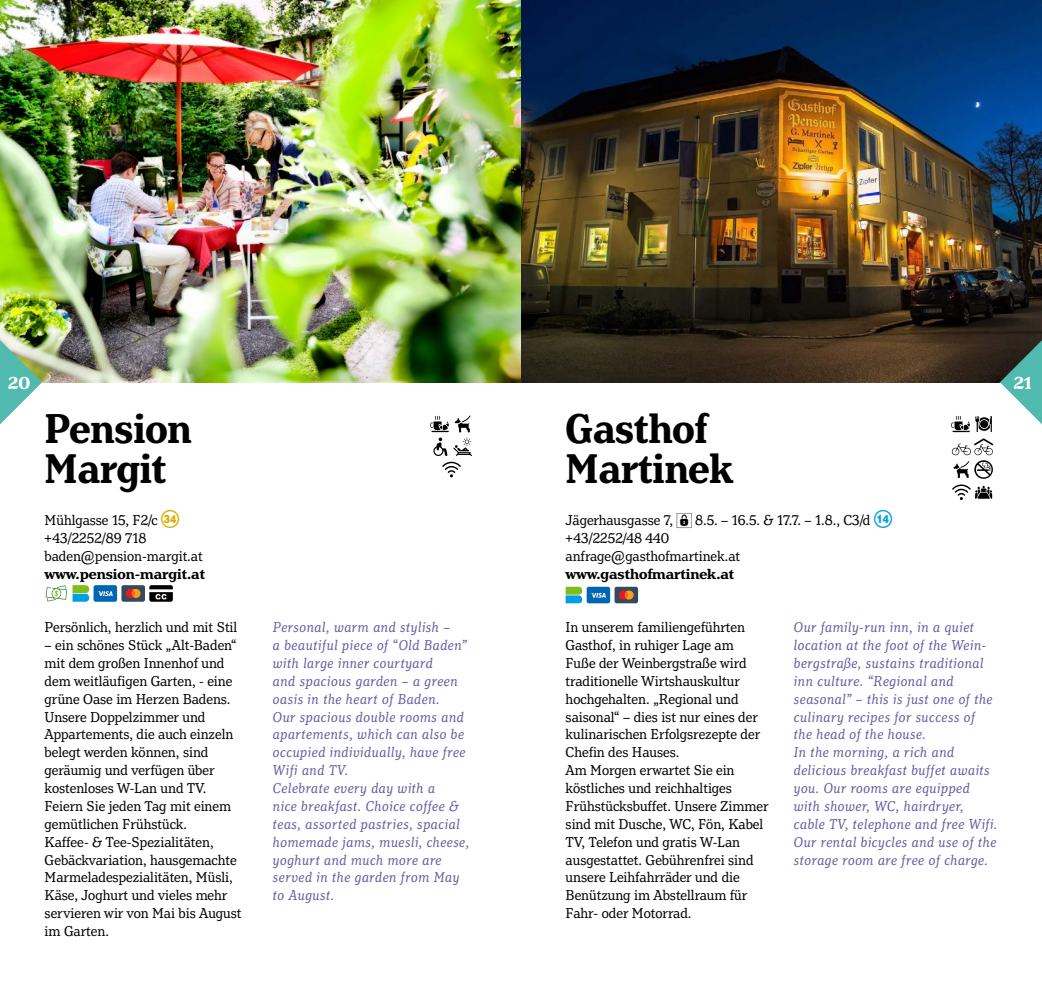
<style>
.page{position:relative;width:1042px;height:993px;background:#fff}
.page>*{position:absolute;margin:0;border:0;box-sizing:border-box;transform-origin:0 0}
.t1{font:700 condensed 43.75px/40.2px "Henriette";color:#000}
.t2{font:700 18.2px "Henriette";color:#fff}
.t3{font:condensed 15.05px/17.8px "Henriette";color:#000}
.t4{font:italic condensed 15.05px/17.8px "Henriette";letter-spacing:.04em;color:#6859a2}
.t5{font:700 15.05px "Henriette";color:#000}
.s1{font-family:"Grasl Ziffern Three";font-stretch:normal;color:#d7ae00}
.s2{font-family:"Grasl Ziffern Three";font-stretch:normal;color:#009fe3}
</style>
<div class="page">
<img style="left:0;top:0;width:1042px;height:382px">
<svg style="left:430px;top:415px;width:42px;height:62px"></svg>
<svg style="left:951px;top:416px;width:41px;height:16px"></svg>
<svg style="left:952px;top:438px;width:41px;height:40px"></svg>
<svg style="left:952px;top:484px;width:40px;height:16px"></svg>
<div style="left:586px;top:586px;width:24px;height:17px;background:#0066b3;border-radius:2px"></div>
<svg style="left:591px;top:592px;width:15px;height:5px"></svg>
<div style="left:614px;top:586px;width:24px;height:17px;background:#364a5c;border-radius:2px"></div>
<svg style="left:619px;top:590px;width:14px;height:9px"></svg>
<svg style="left:566px;top:586px;width:16px;height:17px"></svg>
<div style="left:94px;top:585px;width:23px;height:16px;background:#0066b3;border-radius:2px"></div>
<svg style="left:98px;top:591px;width:15px;height:5px"></svg>
<div style="left:121px;top:585px;width:24px;height:16px;background:#364a5c;border-radius:2px"></div>
<svg style="left:126px;top:589px;width:14px;height:8px"></svg>
<svg style="left:73px;top:585px;width:16px;height:16px"></svg>
<svg style="left:149px;top:585px;width:24px;height:16px"></svg>
<svg style="left:46px;top:585px;width:21px;height:16px"></svg>
<svg style="left:0;top:340px;width:42px;height:84px"></svg>
<svg style="left:1000px;top:340px;width:42px;height:84px"></svg>
<p class="t2" style="left:8px;top:371px;width:24px">20</p>
<p class="t2" style="left:1013px;top:371px;width:20px">21</p>
<h1 class="t1" style="left:45px;top:408px;width:148px">Pension<br>Margit</h1>
<p class="t3" style="left:45px;top:511px;width:159px">Mühlgasse 15, F2/c <span class="s1">H </span>+43/2252/89 718 baden@pension-margit.at</p>
<p class="t5" style="left:45px;top:564px;width:162px">www.pension-margit.at</p>
<p class="t3" style="left:45px;top:618px;width:194px">Persönlich, herzlich und mit Stil</p>
<p class="t3" style="left:45px;top:636px;width:198px">– ein schönes Stück „Alt-Baden“ mit dem großen Innenhof und dem weitläufigen Garten, - eine grüne Oase im Herzen Badens.<br>Unsere Doppelzimmer und<br>Appartements, die auch einzeln belegt werden können, sind geräumig und verfügen über kostenloses W-Lan und TV.<br>Feiern Sie jeden Tag mit einem gemütlichen Frühstück.<br>Kaffee- &amp; Tee-Spezialitäten,<br>Gebäckvariation, hausgemachte<br>Marmeladespezialitäten, Müsli,<br>Käse, Joghurt und vieles mehr servieren wir von Mai bis August im Garten.</p>
<p class="t4" style="left:273px;top:618px;width:198px">Personal, warm and stylish –<br>a beautiful piece of “Old Baden” with large inner courtyard<br>and spacious garden – a green oasis in the heart of Baden.<br>Our spacious double rooms and apartements, which can also be occupied individually, have free<br>Wifi and TV.<br>Celebrate every day with a<br>nice breakfast. Choice coffee &amp; teas, assorted pastries, spacial homemade jams, muesli, cheese, yoghurt and much more are served in the garden from May to August.</p>
<h1 class="t1" style="left:566px;top:408px;width:169px">Gasthof<br>Martinek</h1>
<p class="t3" style="left:566px;top:511px;width:109px">Jägerhausgasse 7,</p>
<p class="t3" style="left:695px;top:511px;width:198px">8.5. – 16.5. &amp; 17.7. – 1.8., C3/d <span class="s2">n</span></p>
<p class="t3" style="left:566px;top:529px;width:176px">+43/2252/48 440 anfrage@gasthofmartinek.at</p>
<p class="t5" style="left:566px;top:564px;width:170px">www.gasthofmartinek.at</p>
<p class="t3" style="left:566px;top:618px;width:204px">In unserem familiengeführten<br>Gasthof, in ruhiger Lage am<br>Fuße der Weinbergstraße wird traditionelle Wirtshauskultur hochgehalten. „Regional und saisonal“ – dies ist nur eines der kulinarischen Erfolgsrezepte der<br>Chefin des Hauses.<br>Am Morgen erwartet Sie ein köstliches und reichhaltiges<br>Frühstücksbuffet. Unsere Zimmer sind mit Dusche, WC, Fön, Kabel<br>TV, Telefon und gratis W-Lan ausgestattet. Gebührenfrei sind unsere Leihfahrräder und die<br>Benützung im Abstellraum für<br>Fahr- oder Motorrad.</p>
<p class="t4" style="left:794px;top:618px;width:205px">Our family-run inn, in a quiet location at the foot of the Wein&shy;bergstraße, sustains traditional inn culture. “Regional and seasonal” – this is just one of the culinary recipes for success of<br>the head of the house.<br>In the morning, a rich and delicious breakfast buffet awaits you. Our rooms are equipped with shower, WC, hairdryer, cable TV, telephone and free Wifi.<br>Our rental bicycles and use of the storage room are free of charge.</p>
</div>
